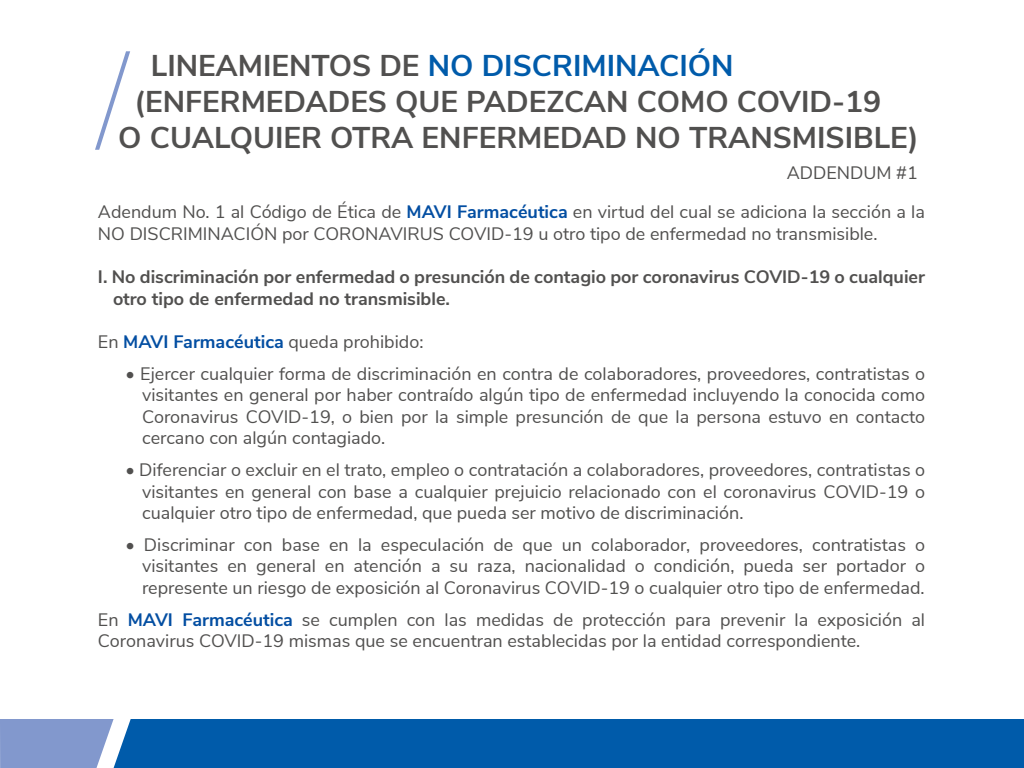
<style>
.page{position:relative;width:1024px;height:768px;background:#fff}
.page>*{position:absolute;margin:0;border:0;box-sizing:border-box;transform-origin:0 0}
.t1{font:700 30px "Nunito Sans";color:#51504f}
.t2{font:700 30px "Nunito Sans";color:#005baa}
.t3{font:18px/21.6px "Nunito Sans";color:#51504f;text-align:justify}
.t4{font:700 18px/21.6px "Nunito Sans";color:#51504f}
.s1{color:#51504f}
.s2{font-weight:700;color:#034ea2}
</style>
<div class="page">
<div style="left:114px;top:719px;width:910px;height:49px;background:#005baa"></div>
<svg style="left:0;top:719px;width:114px;height:49px;background:#8ba0d0"></svg>
<svg style="left:95px;top:51px;width:35px;height:99px"></svg>
<h1 class="t2" style="left:151px;top:44px;width:584px"><span class="s1">LINEAMIENTOS DE</span> NO DISCRIMINACIÓN</h1>
<h1 class="t1" style="left:135px;top:80px;width:748px">(ENFERMEDADES QUE PADEZCAN COMO COVID-19</h1>
<h1 class="t1" style="left:118px;top:116px;width:802px">O CUALQUIER OTRA ENFERMEDAD NO TRANSMISIBLE)</h1>
<p class="t3" style="left:787px;top:160px;width:133px">ADDENDUM #1</p>
<p class="t3" style="left:98px;top:200px;width:829px">Adendum No. 1 al Código de Ética de <span class="s2">MAVI Farmacéutica</span> en virtud del cual se adiciona la sección a la<br>NO DISCRIMINACIÓN por CORONAVIRUS COVID-19 u otro tipo de enfermedad no transmisible.</p>
<p class="t4" style="left:113px;top:265px;width:814px;text-indent:-15px">I. No discriminación por enfermedad o presunción de contagio por coronavirus COVID-19 o cualquier otro tipo de enfermedad no transmisible.</p>
<p class="t3" style="left:98px;top:330px;width:327px">En <span class="s2">MAVI Farmacéutica</span> queda prohibido:</p>
<p class="t3" style="left:142px;top:361px;width:785px;text-indent:-17px">• Ejercer cualquier forma de discriminación en contra de colaboradores, proveedores, contratistas o visitantes en general por haber contraído algún tipo de enfermedad incluyendo la conocida como Coronavirus COVID-19, o bien por la simple presunción de que la persona estuvo en contacto cercano con algún contagiado.</p>
<p class="t3" style="left:142px;top:458px;width:785px;text-indent:-17px">• Diferenciar o excluir en el trato, empleo o contratación a colaboradores, proveedores, contratistas o visitantes en general con base a cualquier prejuicio relacionado con el coronavirus COVID-19 o cualquier otro tipo de enfermedad, que pueda ser motivo de discriminación.</p>
<p class="t3" style="left:142px;top:533px;width:785px;text-indent:-17px">• Discriminar con base en la especulación de que un colaborador, proveedores, contratistas o visitantes en general en atención a su raza, nacionalidad o condición, pueda ser portador o represente un riesgo de exposición al Coronavirus COVID-19 o cualquier otro tipo de enfermedad.</p>
<p class="t3" style="left:98px;top:607px;width:829px">En <span class="s2">MAVI Farmacéutica</span> se cumplen con las medidas de protección para prevenir la exposición al<br>Coronavirus COVID-19 mismas que se encuentran establecidas por la entidad correspondiente.</p>
</div>
